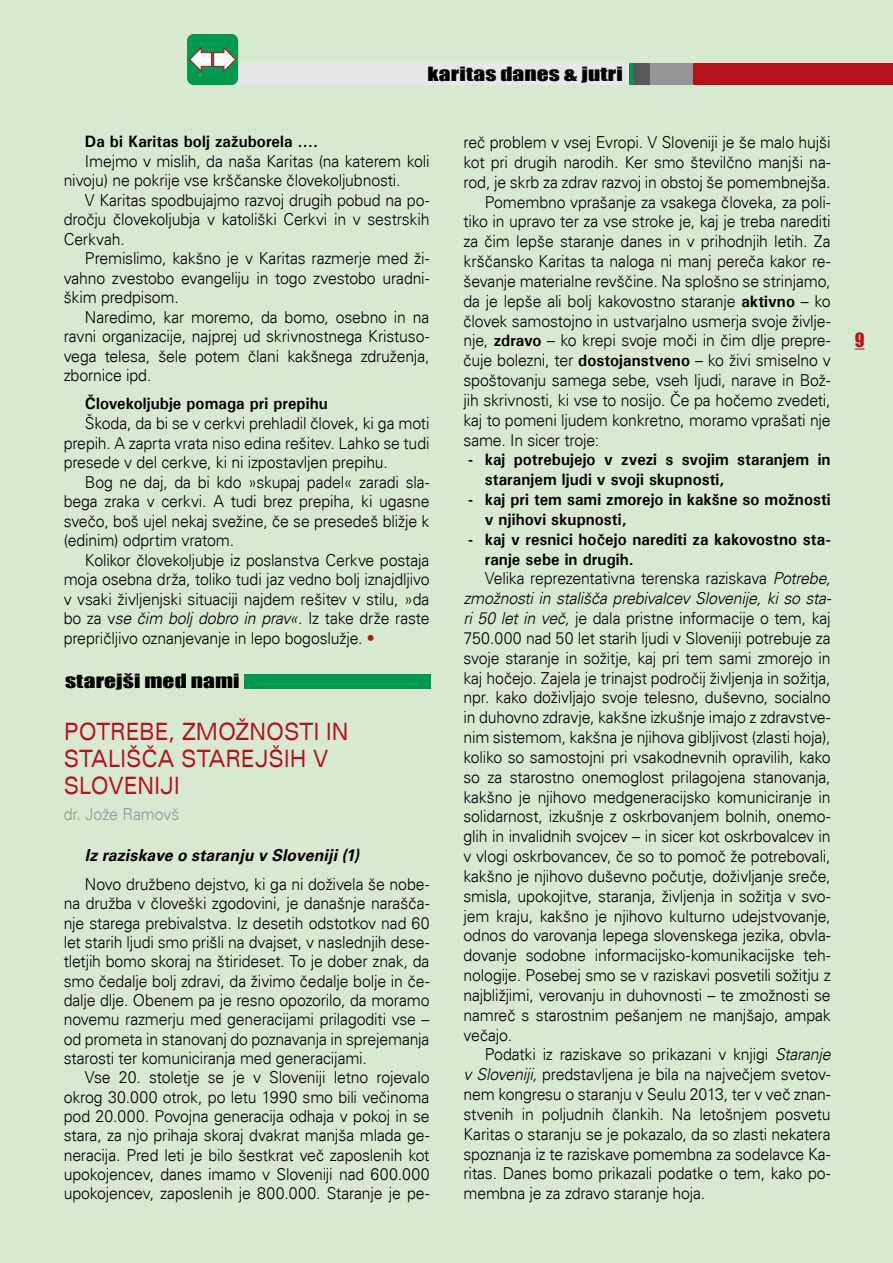
<style>
.page{position:relative;width:893px;height:1263px;background:#d8e9d2}
.page>*{position:absolute;margin:0;border:0;box-sizing:border-box;transform-origin:0 0}
.t1{font:expanded 24px/27.3px "Univers";color:#b5121b;scale:.78 1}
.t2{font:18px "Impact";letter-spacing:.005em;color:#000;scale:1.3 1}
.t3{font:18px "Impact";color:#b5121b}
.t4{font:300 16.5px/19.4px "Univers";letter-spacing:-.01em;color:#000;text-align:justify;scale:.96 1}
.t5{font:700 16.5px/19.8px "Univers";letter-spacing:.005em;color:#000;scale:.96 1}
.t6{font:italic 300 16.5px "Univers";letter-spacing:-.01em;color:#000;scale:.96 1}
.t7{font:italic 700 16.5px "Univers";letter-spacing:.01em;color:#000;scale:.96 1}
.t8{font:300 16.5px "Univers";color:#939598;scale:.96 1}
.s1{font-style:italic}
.s2{font-size:16.65px;color:#b5121b}
.s3{font-weight:700}
</style>
<div class="page">
<svg style="left:855px;top:348px;width:9px;height:2px"></svg>
<div style="left:245px;top:674px;width:186px;height:15px;background:#009a4e"></div>
<div style="left:225px;top:64px;width:668px;height:21px;background:#e6e7e8"></div>
<div style="left:634px;top:64px;width:259px;height:21px;background:#58595b"></div>
<div style="left:651px;top:64px;width:242px;height:21px;background:#939598"></div>
<div style="left:693px;top:64px;width:200px;height:21px;background:#b5121b"></div>
<div style="left:187px;top:34px;width:51px;height:51px;background:#009a4e;border-radius:7px"></div>
<svg style="left:189px;top:47px;width:48px;height:26px"></svg>
<p class="t2" style="left:461px;top:60px;width:126px">škofijska karitas</p>
<p class="t2" style="left:428px;top:60px;width:152px">karitas danes &amp; jutri</p>
<p class="t5" style="left:85px;top:132px;width:244px">Da bi Karitas bolj zažuborela ….</p>
<p class="t4" style="left:64px;top:151px;width:383px;text-indent:21px">Imejmo v mislih, da naša Karitas (na katerem koli nivoju) ne pokrije vse krščanske človekoljubnosti.</p>
<p class="t4" style="left:64px;top:190px;width:383px;text-indent:21px">V Karitas spodbujajmo razvoj drugih pobud na po&shy;dročju človekoljubja v katoliški Cerkvi in v sestrskih Cerkvah.</p>
<p class="t4" style="left:64px;top:249px;width:383px;text-indent:21px">Premislimo, kakšno je v Karitas razmerje med ži&shy;vahno zvestobo evangeliju in togo zvestobo uradni&shy;škim predpisom.</p>
<p class="t4" style="left:64px;top:307px;width:383px;text-indent:21px">Naredimo, kar moremo, da bomo, osebno in na ravni organizacije, najprej ud skrivnostnega Kristuso&shy;vega telesa, šele potem člani kakšnega združenja, zbornice ipd.</p>
<p class="t5" style="left:85px;top:394px;width:255px">Človekoljubje pomaga pri prepihu</p>
<p class="t4" style="left:64px;top:413px;width:383px;text-indent:21px">Škoda, da bi se v cerkvi prehladil človek, ki ga moti prepih. A zaprta vrata niso edina rešitev. Lahko se tudi presede v del cerkve, ki ni izpostavljen prepihu.</p>
<p class="t4" style="left:64px;top:472px;width:383px;text-indent:21px">Bog ne daj, da bi kdo »skupaj padel« zaradi sla&shy;bega zraka v cerkvi. A tudi brez prepiha, ki ugasne svečo, boš ujel nekaj svežine, če se presedeš bližje k (edinim) odprtim vratom.</p>
<p class="t4" style="left:64px;top:550px;width:383px;text-indent:21px">Kolikor človekoljubje iz poslanstva Cerkve postaja moja osebna drža, toliko tudi jaz vedno bolj iznajdljivo v vsaki življenjski situaciji najdem rešitev v stilu, »da bo za v<span class="s1">se čim bolj dobro in prav«</span>. Iz take drže raste prepričljivo oznanjevanje in lepo bogoslužje. <span class="s2">•</span></p>
<p class="t2" style="left:65px;top:667px;width:136px">starejši med nami</p>
<h1 class="t1" style="left:64px;top:718px;width:367px">POTREBE, ZMOŽNOSTI IN<br>STALIŠČA STAREJŠIH V<br>SLOVENIJI</h1>
<p class="t8" style="left:64px;top:804px;width:122px">dr. Jože Ramovš</p>
<p class="t7" style="left:85px;top:846px;width:287px">Iz raziskave o staranju v Sloveniji (1)</p>
<p class="t4" style="left:64px;top:874px;width:383px;text-indent:21px">Novo družbeno dejstvo, ki ga ni doživela še nobe&shy;na družba v človeški zgodovini, je današnje narašča&shy;nje starega prebivalstva. Iz desetih odstotkov nad 60 let starih ljudi smo prišli na dvajset, v naslednjih dese&shy;tletjih bomo skoraj na štirideset. To je dober znak, da smo čedalje bolj zdravi, da živimo čedalje bolje in če&shy;dalje dlje. Obenem pa je resno opozorilo, da moramo novemu razmerju med generacijami prilagoditi vse – od prometa in stanovanj do poznavanja in sprejemanja starosti ter komuniciranja med generacijami.</p>
<p class="t4" style="left:64px;top:1068px;width:383px;text-indent:21px">Vse 20. stoletje se je v Sloveniji letno rojevalo okrog 30.000 otrok, po letu 1990 smo bili večinoma pod 20.000. Povojna generacija odhaja v pokoj in se stara, za njo prihaja skoraj dvakrat manjša mlada ge&shy;neracija. Pred leti je bilo šestkrat več zaposlenih kot upokojencev, danes imamo v Sloveniji nad 600.000 upokojencev, zaposlenih je 800.000. Staranje je pe-</p>
<p class="t4" style="left:463px;top:132px;width:384px">reč problem v vsej Evropi. V Sloveniji je še malo hujši</p>
<p class="t4" style="left:463px;top:152px;width:384px">kot pri drugih narodih. Ker smo številčno manjši na-</p>
<p class="t4" style="left:463px;top:172px;width:384px">rod, je skrb za zdrav razvoj in obstoj še pomembnejša.</p>
<p class="t4" style="left:485px;top:192px;width:362px">Pomembno vprašanje za vsakega človeka, za poli-</p>
<p class="t4" style="left:463px;top:212px;width:384px">tiko in upravo ter za vse stroke je, kaj je treba narediti</p>
<p class="t4" style="left:463px;top:232px;width:384px">za čim lepše staranje danes in v prihodnjih letih. Za</p>
<p class="t4" style="left:463px;top:251px;width:384px">krščansko Karitas ta naloga ni manj pereča kakor re-</p>
<p class="t4" style="left:463px;top:271px;width:384px">ševanje materialne revščine. Na splošno se strinjamo,</p>
<p class="t4" style="left:463px;top:291px;width:384px">da je lepše ali bolj kakovostno staranje <span class="s3">aktivno</span> – ko</p>
<p class="t4" style="left:463px;top:311px;width:384px">človek samostojno in ustvarjalno usmerja svoje življe-</p>
<p class="t4" style="left:463px;top:331px;width:384px">nje, <span class="s3">zdravo</span> – ko krepi svoje moči in čim dlje prepre-</p>
<p class="t4" style="left:463px;top:351px;width:384px">čuje bolezni, ter <span class="s3">dostojanstveno</span> – ko živi smiselno v</p>
<p class="t4" style="left:463px;top:370px;width:384px">spoštovanju samega sebe, vseh ljudi, narave in Bož-</p>
<p class="t4" style="left:463px;top:390px;width:384px">jih skrivnosti, ki vse to nosijo. Če pa hočemo zvedeti,</p>
<p class="t4" style="left:463px;top:410px;width:384px">kaj to pomeni ljudem konkretno, moramo vprašati nje</p>
<p class="t4" style="left:463px;top:430px;width:143px">same. In sicer troje:</p>
<p class="t5" style="left:485px;top:449px;width:362px;text-indent:-17px">- kaj potrebujejo v zvezi s svojim staranjem in staranjem ljudi v svoji skupnosti,</p>
<p class="t5" style="left:485px;top:489px;width:362px;text-indent:-17px">- kaj pri tem sami zmorejo in kakšne so možnosti v njihovi skupnosti,</p>
<p class="t5" style="left:468px;top:529px;width:380px">- kaj v resnici hočejo narediti za kakovostno sta-</p>
<p class="t5" style="left:485px;top:549px;width:157px">ranje sebe in drugih.</p>
<p class="t4" style="left:485px;top:569px;width:362px">Velika reprezentativna terenska raziskava <span class="s1">Potrebe,</span></p>
<p class="t6" style="left:463px;top:588px;width:385px">zmožnosti in stališča prebivalcev Slovenije, ki so sta-</p>
<p class="t4" style="left:463px;top:608px;width:384px"><span class="s1">ri 50 let in več,</span> je dala pristne informacije o tem, kaj</p>
<p class="t4" style="left:463px;top:628px;width:384px">750.000 nad 50 let starih ljudi v Sloveniji potrebuje za</p>
<p class="t4" style="left:463px;top:648px;width:384px">svoje staranje in sožitje, kaj pri tem sami zmorejo in</p>
<p class="t4" style="left:463px;top:668px;width:384px">kaj hočejo. Zajela je trinajst področij življenja in sožitja,</p>
<p class="t4" style="left:463px;top:688px;width:384px">npr. kako doživljajo svoje telesno, duševno, socialno</p>
<p class="t4" style="left:463px;top:708px;width:384px">in duhovno zdravje, kakšne izkušnje imajo z zdravstve-</p>
<p class="t4" style="left:463px;top:727px;width:384px">nim sistemom, kakšna je njihova gibljivost (zlasti hoja),</p>
<p class="t4" style="left:463px;top:747px;width:384px">koliko so samostojni pri vsakodnevnih opravilih, kako</p>
<p class="t4" style="left:463px;top:767px;width:384px">so za starostno onemoglost prilagojena stanovanja,</p>
<p class="t4" style="left:463px;top:787px;width:384px">kakšno je njihovo medgeneracijsko komuniciranje in</p>
<p class="t4" style="left:463px;top:807px;width:384px">solidarnost, izkušnje z oskrbovanjem bolnih, onemo-</p>
<p class="t4" style="left:463px;top:827px;width:384px">glih in invalidnih svojcev – in sicer kot oskrbovalcev in</p>
<p class="t4" style="left:463px;top:846px;width:384px">v vlogi oskrbovancev, če so to pomoč že potrebovali,</p>
<p class="t4" style="left:463px;top:866px;width:384px">kakšno je njihovo duševno počutje, doživljanje sreče,</p>
<p class="t4" style="left:463px;top:886px;width:384px">smisla, upokojitve, staranja, življenja in sožitja v svo-</p>
<p class="t4" style="left:463px;top:906px;width:384px">jem kraju, kakšno je njihovo kulturno udejstvovanje,</p>
<p class="t4" style="left:463px;top:926px;width:384px">odnos do varovanja lepega slovenskega jezika, obvla-</p>
<p class="t4" style="left:463px;top:946px;width:384px">dovanje sodobne informacijsko-komunikacijske teh-</p>
<p class="t4" style="left:463px;top:965px;width:384px">nologije. Posebej smo se v raziskavi posvetili sožitju z</p>
<p class="t4" style="left:463px;top:985px;width:384px">najbližjimi, verovanju in duhovnosti – te zmožnosti se</p>
<p class="t4" style="left:463px;top:1005px;width:384px">namreč s starostnim pešanjem ne manjšajo, ampak</p>
<p class="t4" style="left:463px;top:1025px;width:52px">večajo.</p>
<p class="t4" style="left:485px;top:1045px;width:362px">Podatki iz raziskave so prikazani v knjigi <span class="s1">Staranje</span></p>
<p class="t4" style="left:463px;top:1065px;width:384px"><span class="s1">v Sloveniji,</span> predstavljena je bila na največjem svetov-</p>
<p class="t4" style="left:463px;top:1084px;width:384px">nem kongresu o staranju v Seulu 2013, ter v več znan-</p>
<p class="t4" style="left:463px;top:1104px;width:384px">stvenih in poljudnih člankih. Na letošnjem posvetu</p>
<p class="t4" style="left:463px;top:1124px;width:384px">Karitas o staranju se je pokazalo, da so zlasti nekatera</p>
<p class="t4" style="left:463px;top:1144px;width:384px">spoznanja iz te raziskave pomembna za sodelavce Ka-</p>
<p class="t4" style="left:463px;top:1164px;width:384px">ritas. Danes bomo prikazali podatke o tem, kako po-</p>
<p class="t4" style="left:463px;top:1184px;width:253px">membna je za zdravo staranje hoja.</p>
<p class="t3" style="left:855px;top:326px;width:11px">9</p>
</div>
